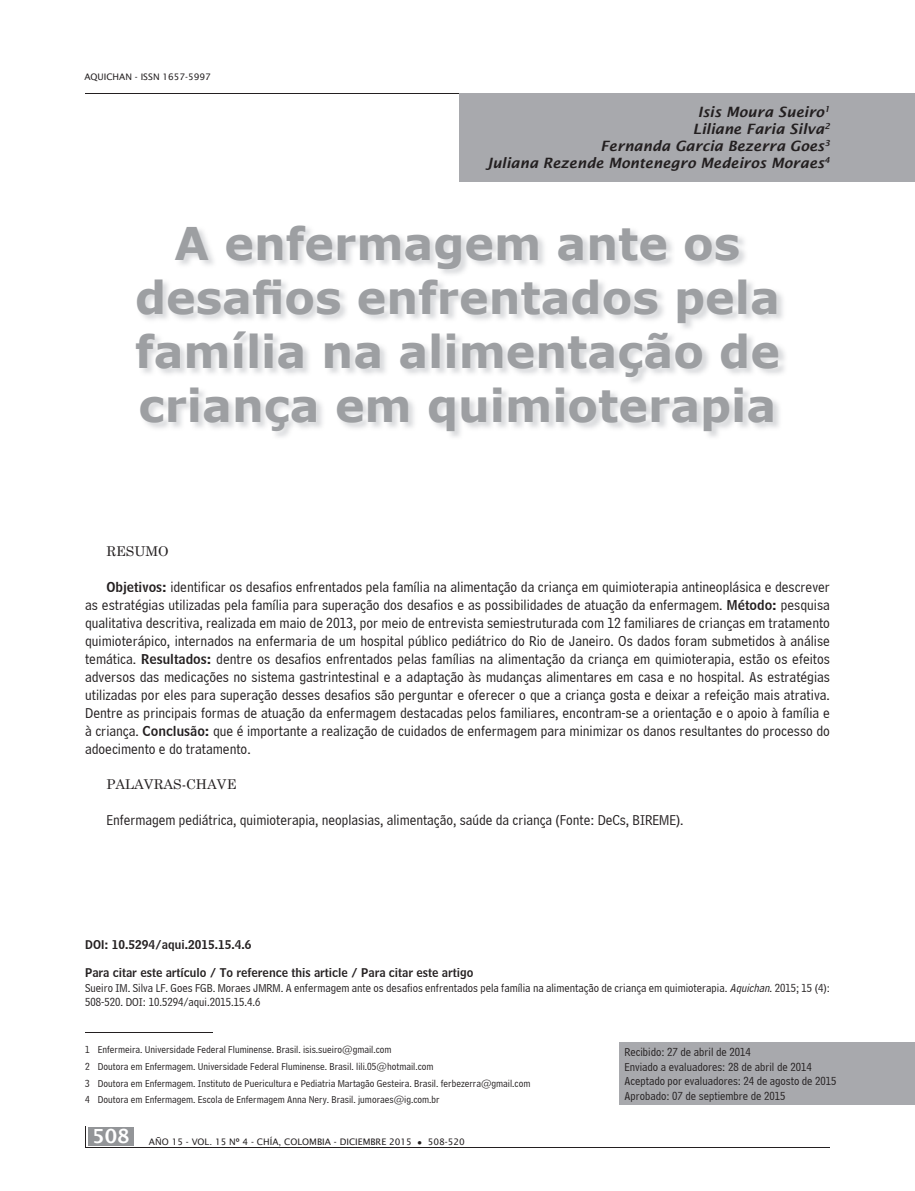
<style>
.page{position:relative;width:915px;height:1191px;background:#fff}
.page>*{position:absolute;margin:0;border:0;box-sizing:border-box;transform-origin:0 0}
.t1{font:700 45px/54px "MS Reference Sans Serif";color:#9d9fa2;text-align:center}
.t2{font:600 19.5px "Lucida Sans";color:#fff}
.t3{font:15px/18px "Bell Centennial BT Address";color:#231f20;text-align:justify}
.t4{font:italic 600 14.25px/17.1px "Lucida Sans";color:#231f20;text-align:right}
.t5{font:13.5px "Century Schoolbook";color:#231f20}
.t6{font:12px/14.4px "Bell Centennial BT Address";color:#231f20}
.t7{font:12px "Bell Centennial BT Name And Number";color:#231f20}
.t8{font:10.5px/16.8px "Bell Centennial BT Address";color:#231f20}
.t9{font:9px "Lucida Sans";color:#231f20}
.s1{font-family:"Bell Centennial BT Name And Number";font-size:13.5px}
.s2{font-style:italic}
</style>
<div class="page">
<hr style="left:85px;top:1147px;width:744px;height:1px;background:#231f20">
<svg style="left:85px;top:1126px;width:1px;height:21px"></svg>
<div style="left:88px;top:1126px;width:46px;height:19px;background:#939598"></div>
<hr style="left:85px;top:93px;width:744px;height:1px;background:#231f20">
<div style="left:619px;top:1042px;width:295px;height:62px;background:#a8a9ad"></div>
<div style="left:459px;top:93px;width:455px;height:88px;background:#a8a9ad"></div>
<hr style="left:85px;top:1032px;width:128px;height:1px;background:#231f20">
<p class="t9" style="left:84px;top:72px;width:128px">AQUICHAN - ISSN 1657-5997</p>
<p class="t4" style="left:485px;top:103px;width:345px">Isis Moura Sueiro<sup>1<br></sup>Liliane Faria Silva<sup>2<br></sup>Fernanda Garcia Bezerra Goes<sup>3<br></sup>Juliana Rezende Montenegro Medeiros Moraes<sup>4</sup></p>
<h1 class="t1" style="left:135px;top:215px;width:646px">A enfermagem ante os desafios enfrentados pela família na alimentação de criança em quimioterapia</h1>
<p class="t5" style="left:106px;top:543px;width:64px">RESUMO</p>
<p class="t3" style="left:85px;top:578px;width:746px;text-indent:21px"><span class="s1">Objetivos:</span> identificar os desafios enfrentados pela família na alimentação da criança em quimioterapia antineoplásica e descrever as estratégias utilizadas pela família para superação dos desafios e as possibilidades de atuação da enfermagem. <span class="s1">Método:</span> pesquisa qualitativa descritiva, realizada em maio de 2013, por meio de entrevista semiestruturada com 12 familiares de crianças em tratamento quimioterápico, internados na enfermaria de um hospital público pediátrico do Rio de Janeiro. Os dados foram submetidos à análise temática. <span class="s1">Resultados:</span> dentre os desafios enfrentados pelas famílias na alimentação da criança em quimioterapia, estão os efeitos adversos das medicações no sistema gastrintestinal e a adaptação às mudanças alimentares em casa e no hospital. As estratégias utilizadas por eles para superação desses desafios são perguntar e oferecer o que a criança gosta e deixar a refeição mais atrativa.<br>Dentre as principais formas de atuação da enfermagem destacadas pelos familiares, encontram-se a orientação e o apoio à família e à criança. <span class="s1">Conclusão:</span> que é importante a realização de cuidados de enfermagem para minimizar os danos resultantes do processo do adoecimento e do tratamento.</p>
<p class="t5" style="left:106px;top:775px;width:131px">PALAVRAS-CHAVE</p>
<p class="t3" style="left:106px;top:810px;width:578px">Enfermagem pediátrica, quimioterapia, neoplasias, alimentação, saúde da criança (Fonte: DeCs, BIREME).</p>
<p class="t7" style="left:85px;top:936px;width:168px">DOI: 10.5294/aqui.2015.15.4.6</p>
<p class="t7" style="left:85px;top:965px;width:389px">Para citar este artículo / To reference this article / Para citar este artigo</p>
<p class="t6" style="left:85px;top:980px;width:746px">Sueiro IM. Silva LF. Goes FGB. Moraes JMRM. A enfermagem ante os desafios enfrentados pela família na alimentação de criança em quimioterapia. <span class="s2">Aquichan</span>. 2015; 15 (4):<br>508-520. DOI: 10.5294/aqui.2015.15.4.6</p>
<p class="t8" style="left:85px;top:1040px;width:446px">1 Enfermeira. Universidade Federal Fluminense. Brasil. isis.sueiro@gmail.com<br>2 Doutora em Enfermagem. Universidade Federal Fluminense. Brasil. lili.05@hotmail.com<br>3 Doutora em Enfermagem. Instituto de Puericultura e Pediatria Martagão Gesteira. Brasil. ferbezerra@gmail.com 4 Doutora em Enfermagem. Escola de Enfermagem Anna Nery. Brasil. jumoraes@ig.com.br</p>
<p class="t6" style="left:624px;top:1045px;width:213px">Recibido: 27 de abril de 2014<br>Enviado a evaluadores: 28 de abril de 2014<br>Aceptado por evaluadores: 24 de agosto de 2015<br>Aprobado: 07 de septiembre de 2015</p>
<h2 class="t2" style="left:92px;top:1125px;width:39px">508</h2>
<p class="t9" style="left:149px;top:1136px;width:317px">AÑO 15 - VOL. 15 Nº 4 - CHÍA, COLOMBIA - DICIEMBRE 2015 ● 508-520</p>
</div>
